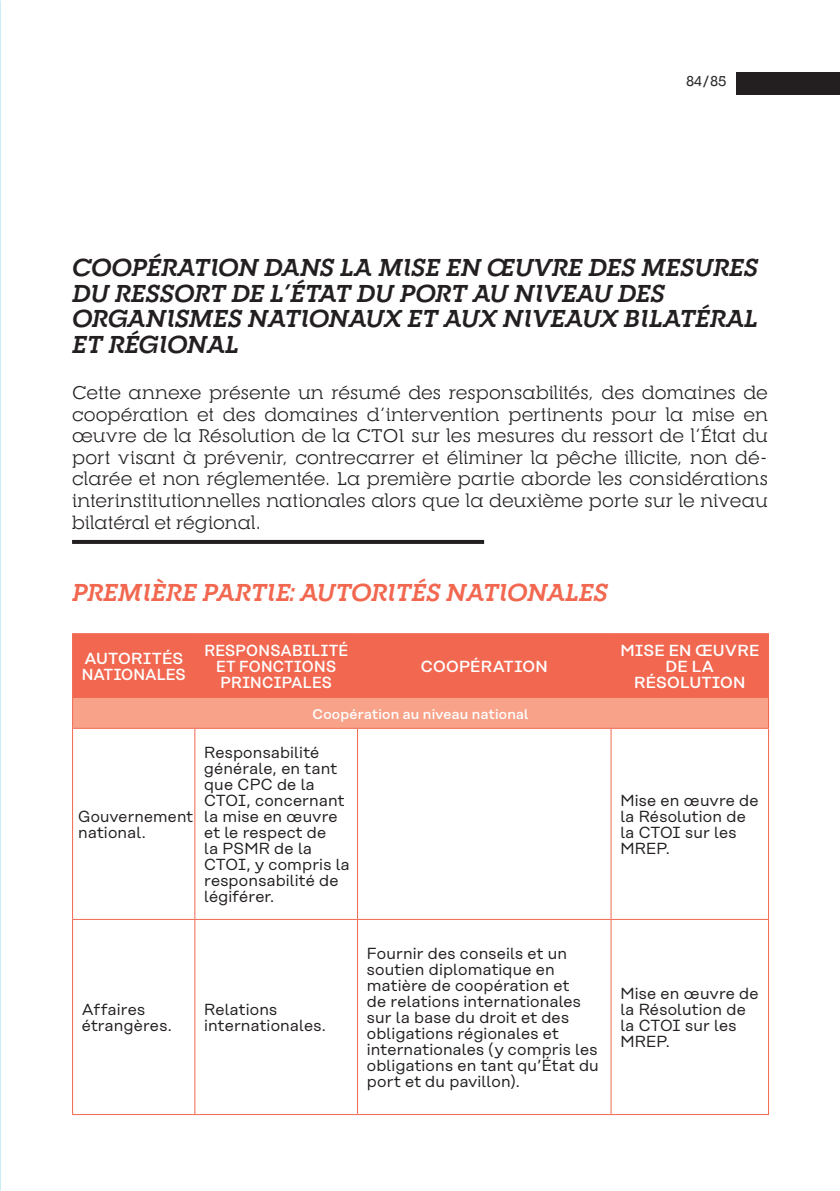
<style>
.page{position:relative;width:840px;height:1191px;background:#fff}
.page>*{position:absolute;margin:0;border:0;box-sizing:border-box;transform-origin:0 0}
.t1{font:italic 700 24px/26px "RNS Camelia";letter-spacing:-.005em;color:#231f20}
._01_intertitres{font:italic 700 24px "RNS Camelia";letter-spacing:-.005em;color:#f2674f}
._03_Texte_courant{font:18px/21.6px "RNS Camelia";letter-spacing:-.005em;color:#231f20;text-align:justify}
.tableau_texte_normal{font:16px/16px "Rational";letter-spacing:.01em;color:#231f20}
.titre_tableau{font:500 16px/16px "Rational";letter-spacing:.015em;color:#fff}
.titre_tableau-2{font:500 16px/16px "Rational";letter-spacing:.015em;color:#fff;text-align:center;scale:.94 1}
.titre_tableau-3{font:500 14px "Rational";letter-spacing:.015em;color:#fff}
.t2{font:500 14px "RNS Camelia";color:#312f30}
</style>
<div class="page">
<div style="left:736px;top:72px;width:103px;height:22px;background:#231f20"></div>
<svg style="left:72px;top:540px;width:412px;height:4px;background:#262223"></svg>
<div style="left:73px;top:634px;width:694px;height:63px;background:#f2674f"></div>
<div style="left:72px;top:697px;width:696px;height:31px;background:#f7a289"></div>
<svg style="left:73px;top:729px;width:694px;height:385px"></svg>
<hr style="left:767px;top:697px;width:1px;height:31px;background:#f2674f">
<hr style="left:72px;top:633px;width:123px;height:1px;background:#f2674f">
<hr style="left:72px;top:634px;width:1px;height:63px;background:#f2674f">
<hr style="left:72px;top:697px;width:123px;height:1px;background:#f2674f">
<hr style="left:195px;top:633px;width:162px;height:1px;background:#f2674f">
<hr style="left:194px;top:634px;width:1px;height:63px;background:#f2674f">
<hr style="left:195px;top:697px;width:162px;height:1px;background:#f2674f">
<hr style="left:357px;top:633px;width:253px;height:1px;background:#f2674f">
<hr style="left:357px;top:634px;width:1px;height:63px;background:#f2674f">
<hr style="left:357px;top:697px;width:253px;height:1px;background:#f2674f">
<hr style="left:610px;top:633px;width:158px;height:1px;background:#f2674f">
<hr style="left:610px;top:634px;width:1px;height:63px;background:#f2674f">
<hr style="left:610px;top:697px;width:157px;height:1px;background:#f2674f">
<hr style="left:767px;top:634px;width:1px;height:63px;background:#f2674f">
<hr style="left:72px;top:698px;width:1px;height:30px;background:#f2674f">
<hr style="left:72px;top:728px;width:123px;height:1px;background:#f2674f">
<hr style="left:72px;top:729px;width:1px;height:190px;background:#f2674f">
<hr style="left:195px;top:728px;width:162px;height:1px;background:#f2674f">
<hr style="left:194px;top:729px;width:1px;height:190px;background:#f2674f">
<hr style="left:357px;top:728px;width:253px;height:1px;background:#f2674f">
<hr style="left:357px;top:729px;width:1px;height:190px;background:#f2674f">
<hr style="left:610px;top:728px;width:157px;height:1px;background:#f2674f">
<hr style="left:610px;top:729px;width:1px;height:190px;background:#f2674f">
<hr style="left:767px;top:728px;width:1px;height:191px;background:#f2674f">
<hr style="left:72px;top:919px;width:123px;height:1px;background:#f2674f">
<hr style="left:72px;top:920px;width:1px;height:194px;background:#f2674f">
<hr style="left:195px;top:919px;width:162px;height:1px;background:#f2674f">
<hr style="left:194px;top:920px;width:1px;height:194px;background:#f2674f">
<hr style="left:357px;top:919px;width:253px;height:1px;background:#f2674f">
<hr style="left:357px;top:920px;width:1px;height:194px;background:#f2674f">
<hr style="left:610px;top:919px;width:158px;height:1px;background:#f2674f">
<hr style="left:610px;top:920px;width:1px;height:194px;background:#f2674f">
<hr style="left:767px;top:920px;width:1px;height:194px;background:#f2674f">
<hr style="left:72px;top:1114px;width:123px;height:1px;background:#f2674f">
<hr style="left:195px;top:1114px;width:162px;height:1px;background:#f2674f">
<hr style="left:357px;top:1114px;width:253px;height:1px;background:#f2674f">
<hr style="left:610px;top:1114px;width:158px;height:1px;background:#f2674f">
<p class="t2" style="left:685px;top:73px;width:42px">84/85</p>
<p class="t1" style="left:72px;top:253px;width:687px">COOPÉRATION DANS LA MISE EN ŒUVRE DES MESURES DU RESSORT DE L’ÉTAT DU PORT AU NIVEAU DES ORGANISMES NATIONAUX ET AUX NIVEAUX BILATÉRAL ET RÉGIONAL</p>
<p class="_03_Texte_courant" style="left:72px;top:381px;width:697px">Cette annexe présente un résumé des responsabilités, des domaines de coopération et des domaines d’intervention pertinents pour la mise en œuvre de la Résolution de la CTOI sur les mesures du ressort de l’État du port visant à prévenir, contrecarrer et éliminer la pêche illicite, non dé&shy;clarée et non réglementée. La première partie aborde les considérations interinstitutionnelles nationales alors que la deuxième porte sur le niveau bilatéral et régional.</p>
<p class="_01_intertitres" style="left:72px;top:578px;width:537px">PREMIÈRE PARTIE: AUTORITÉS NATIONALES</p>
<p class="titre_tableau" style="left:82px;top:650px;width:105px">AUTORITÉS<br>NATIONALES</p>
<p class="titre_tableau-2" style="left:204px;top:642px;width:154px">RESPONSABILITÉ<br>ET FONCTIONS<br>PRINCIPALES</p>
<p class="titre_tableau" style="left:420px;top:658px;width:128px">COOPÉRATION</p>
<p class="tableau_texte_normal" style="left:78px;top:808px;width:116px">Gouvernement national.</p>
<p class="titre_tableau-3" style="left:312px;top:705px;width:217px">Coopération au niveau national</p>
<p class="tableau_texte_normal" style="left:204px;top:744px;width:147px">Responsabilité générale, en tant que CPC de la<br>CTOI, concernant la mise en œuvre et le respect de<br>la PSMR de la<br>CTOI, y compris la responsabilité de légiférer.</p>
<p class="titre_tableau" style="left:620px;top:642px;width:140px;text-align:center">MISE EN ŒUVRE<br>DE LA<br>RÉSOLUTION</p>
<p class="tableau_texte_normal" style="left:620px;top:792px;width:140px">Mise en œuvre de la Résolution de la CTOI sur les<br>MREP.</p>
<p class="tableau_texte_normal" style="left:82px;top:1001px;width:91px">Affaires étrangères.</p>
<p class="tableau_texte_normal" style="left:204px;top:1001px;width:123px">Relations internationales.</p>
<p class="tableau_texte_normal" style="left:366px;top:945px;width:233px">Fournir des conseils et un soutien diplomatique en matière de coopération et<br>de relations internationales sur la base du droit et des obligations régionales et internationales (y compris les obligations en tant qu’État du port et du pavillon).</p>
<p class="tableau_texte_normal" style="left:620px;top:985px;width:140px">Mise en œuvre de la Résolution de la CTOI sur les<br>MREP.</p>
</div>
